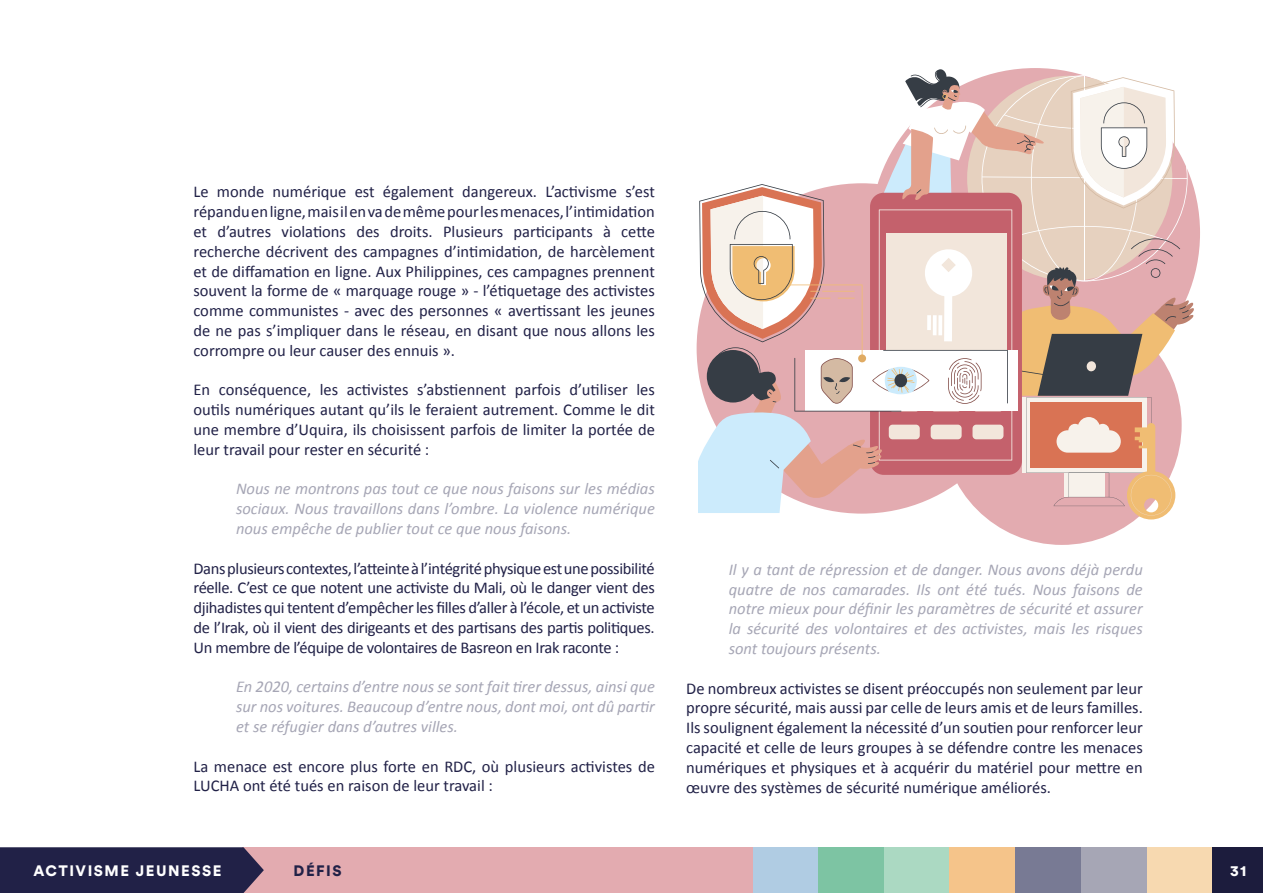
<style>
.page{position:relative;width:1263px;height:893px;background:#fff}
.page>*{position:absolute;margin:0;border:0;box-sizing:border-box;transform-origin:0 0}
.t1{font:16.5px/19.8px "Calibri";color:#212147;text-align:justify}
.t2{font:italic 16.5px/19.8px "Calibri";color:#a6a6b5;text-align:justify}
.t3{font:900 15px "Circular Std";letter-spacing:.1em;color:#fff}
.t4{font:900 15px "Circular Std";letter-spacing:.1em;color:#212147}
</style>
<div class="page">
<div style="left:1212px;top:847px;width:51px;height:46px;background:#1c1c3d"></div>
<div style="left:242px;top:847px;width:511px;height:46px;background:#e3abb0"></div>
<div style="left:1146px;top:847px;width:66px;height:46px;background:#f7d9b0"></div>
<div style="left:753px;top:847px;width:65px;height:46px;background:#b0cce3"></div>
<div style="left:818px;top:847px;width:66px;height:46px;background:#7dc4a3"></div>
<div style="left:884px;top:847px;width:65px;height:46px;background:#abd9c2"></div>
<div style="left:949px;top:847px;width:66px;height:46px;background:#f5c48a"></div>
<div style="left:1015px;top:847px;width:66px;height:46px;background:#787a94"></div>
<div style="left:1080px;top:847px;width:66px;height:46px;background:#a6a6b5"></div>
<div style="left:0;top:847px;width:264px;height:46px;background:#212147"></div>
<div style="left:942px;top:305px;width:240px;height:240px;background:#e3abb0;border-radius:50%"></div>
<svg style="left:698px;top:69px;width:496px;height:450px"></svg>
<p class="t1" style="left:193px;top:182px;width:463px">Le monde numérique est également dangereux. L’activisme s’est répandu en ligne, mais il en va de même pour les menaces, l’intimidation et d’autres violations des droits. Plusieurs participants à cette recherche décrivent des campagnes d’intimidation, de harcèlement et de diffamation en ligne. Aux Philippines, ces campagnes prennent souvent la forme de « marquage rouge » - l’étiquetage des activistes comme communistes - avec des personnes « avertissant les jeunes de ne pas s’impliquer dans le réseau, en disant que nous allons les corrompre ou leur causer des ennuis ».</p>
<p class="t1" style="left:193px;top:380px;width:463px">En conséquence, les activistes s’abstiennent parfois d’utiliser les outils numériques autant qu’ils le feraient autrement. Comme le dit une membre d’Uquira, ils choisissent parfois de limiter la portée de leur travail pour rester en sécurité :</p>
<p class="t2" style="left:236px;top:478px;width:420px">Nous ne montrons pas tout ce que nous faisons sur les médias sociaux. Nous travaillons dans l’ombre. La violence numérique nous empêche de publier tout ce que nous faisons.</p>
<p class="t1" style="left:193px;top:558px;width:463px">Dans plusieurs contextes, l’atteinte à l’intégrité physique est une possibilité réelle. C’est ce que notent une activiste du Mali, où le danger vient des djihadistes qui tentent d’empêcher les filles d’aller à l’école, et un activiste de l’Irak, où il vient des dirigeants et des partisans des partis politiques.<br>Un membre de l’équipe de volontaires de Basreon en Irak raconte :</p>
<p class="t2" style="left:236px;top:676px;width:420px">En 2020, certains d’entre nous se sont fait tirer dessus, ainsi que sur nos voitures. Beaucoup d’entre nous, dont moi, ont dû partir et se réfugier dans d’autres villes.</p>
<p class="t1" style="left:193px;top:756px;width:463px">La menace est encore plus forte en RDC, où plusieurs activistes de<br>LUCHA ont été tués en raison de leur travail :</p>
<p class="t3" style="left:34px;top:861px;width:189px">ACTIVISME JEUNESSE</p>
<p class="t4" style="left:294px;top:861px;width:49px">DÉFIS</p>
<p class="t2" style="left:729px;top:559px;width:416px">Il y a tant de répression et de danger. Nous avons déjà perdu quatre de nos camarades. Ils ont été tués. Nous faisons de notre mieux pour définir les paramètres de sécurité et assurer la sécurité des volontaires et des activistes, mais les risques sont toujours présents.</p>
<p class="t1" style="left:686px;top:678px;width:458px">De nombreux activistes se disent préoccupés non seulement par leur propre sécurité, mais aussi par celle de leurs amis et de leurs familles.<br>Ils soulignent également la nécessité d’un soutien pour renforcer leur capacité et celle de leurs groupes à se défendre contre les menaces numériques et physiques et à acquérir du matériel pour mettre en œuvre des systèmes de sécurité numérique améliorés.</p>
<p class="t3" style="left:1231px;top:861px;width:17px">31</p>
</div>
